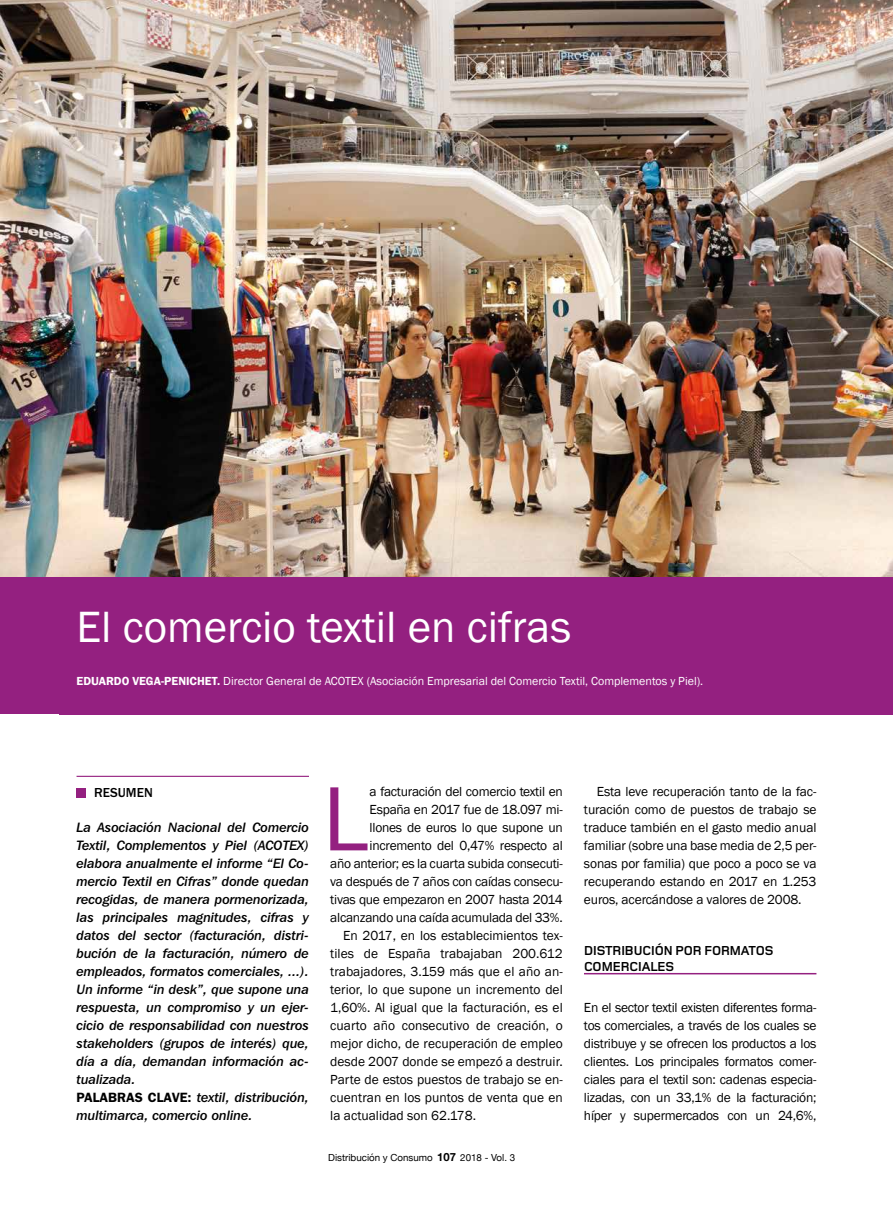
<style>
.page{position:relative;width:893px;height:1212px;background:#fff}
.page>*{position:absolute;margin:0;border:0;box-sizing:border-box;transform-origin:0 0}
.t1{font:94.5px "Franklin Gothic";color:#942080}
.t2{font:45px "Franklin Gothic";color:#fff}
.t3{font:13.5px/18px "Franklin Gothic";letter-spacing:-.01em;color:#000;text-align:justify}
.t4{font:13.5px/18px "Franklin Gothic IT Cby BT Med Ital";color:#000}
.t5{font:700 13.5px/16.2px "Foundry Monoline";letter-spacing:-.005em;color:#000}
.t6{font:500 13.5px "Franklin Gothic LT";color:#000}
.t7{font:12px "Franklin Gothic";color:#fff}
.t8{font:700 11.25px "Helvetica Neue";color:#000}
.t9{font:9.75px "Helvetica Neue";color:#000}
.s1{font-weight:600}
.s2{font-family:"Franklin Gothic LT";font-weight:600}
</style>
<div class="page">
<img style="left:0;top:0;width:893px;height:577px">
<hr style="left:77px;top:776px;width:232px;height:1px;background:#942080">
<div style="left:77px;top:788px;width:9px;height:9px;background:#942080"></div>
<div style="left:0;top:577px;width:893px;height:137px;background:#942080"></div>
<hr style="left:584px;top:973px;width:232px;height:1px;background:#942080">
<h2 class="t2" style="left:77px;top:599px;width:496px">El comercio textil en cifras</h2>
<p class="t7" style="left:77px;top:674px;width:628px"><span class="s1">EDUARDO VEGA-PENICHET.</span> Director General de ACOTEX (Asociación Empresarial del Comercio Textil, Complementos y Piel).</p>
<p class="t6" style="left:94px;top:785px;width:60px">RESUMEN</p>
<p class="t4" style="left:77px;top:818px;width:234px">La Asociación Nacional del Comercio Textil, Complementos y Piel (ACOTEX) elabora anualmente el informe “El Co&shy;mercio Textil en Cifras” donde quedan recogidas, de manera pormenorizada, las principales magnitudes, cifras y datos del sector (facturación, distri&shy;bución de la facturación, número de empleados, formatos comerciales, ...).<br>Un informe “in desk”, que supone una respuesta, un compromiso y un ejer&shy;cicio de responsabilidad con nuestros stakeholders (grupos de interés) que, día a día, demandan información ac&shy;tualizada.<br><span class="s2">PALABRAS CLAVE:</span> textil, distribución, multimarca, comercio online.</p>
<h1 class="t1" style="left:322px;top:760px;width:48px">L</h1>
<p class="t3" style="left:370px;top:783px;width:195px">a facturación del comercio textil en</p>
<p class="t3" style="left:370px;top:801px;width:195px">España en 2017 fue de 18.097 mi-</p>
<p class="t3" style="left:370px;top:819px;width:195px">llones de euros lo que supone un</p>
<p class="t3" style="left:370px;top:837px;width:195px">incremento del 0,47% respecto al</p>
<p class="t3" style="left:330px;top:855px;width:234px">año anterior; es la cuarta subida consecuti-</p>
<p class="t3" style="left:330px;top:873px;width:234px">va después de 7 años con caídas consecu-</p>
<p class="t3" style="left:330px;top:891px;width:234px">tivas que empezaron en 2007 hasta 2014</p>
<p class="t3" style="left:330px;top:909px;width:234px">alcanzando una caída acumulada del 33%.</p>
<p class="t3" style="left:343px;top:927px;width:221px">En 2017, en los establecimientos tex-</p>
<p class="t3" style="left:330px;top:945px;width:234px">tiles de España trabajaban 200.612</p>
<p class="t3" style="left:330px;top:963px;width:234px">trabajadores, 3.159 más que el año an-</p>
<p class="t3" style="left:330px;top:981px;width:234px">terior, lo que supone un incremento del</p>
<p class="t3" style="left:330px;top:999px;width:234px">1,60%. Al igual que la facturación, es el</p>
<p class="t3" style="left:330px;top:1017px;width:234px">cuarto año consecutivo de creación, o</p>
<p class="t3" style="left:330px;top:1035px;width:234px">mejor dicho, de recuperación de empleo</p>
<p class="t3" style="left:330px;top:1053px;width:234px">desde 2007 donde se empezó a destruir.</p>
<p class="t3" style="left:330px;top:1071px;width:234px">Parte de estos puestos de trabajo se en-</p>
<p class="t3" style="left:330px;top:1089px;width:234px">cuentran en los puntos de venta que en</p>
<p class="t3" style="left:330px;top:1107px;width:147px">la actualidad son 62.178.</p>
<p class="t8" style="left:437px;top:1148px;width:20px">107</p>
<p class="t9" style="left:328px;top:1150px;width:106px">Distribución y Consumo</p>
<p class="t9" style="left:460px;top:1150px;width:56px">2018 - Vol. 3</p>
<p class="t3" style="left:584px;top:783px;width:234px;text-indent:13px">Esta leve recuperación tanto de la fac&shy;turación como de puestos de trabajo se traduce también en el gasto medio anual familiar (sobre una base media de 2,5 per&shy;sonas por familia) que poco a poco se va recuperando estando en 2017 en 1.253 euros, acercándose a valores de 2008.</p>
<p class="t5" style="left:584px;top:943px;width:191px">DISTRIBUCIÓN POR FORMATOS<br>COMERCIALES</p>
<p class="t3" style="left:584px;top:999px;width:234px">En el sector textil existen diferentes forma&shy;tos comerciales, a través de los cuales se distribuye y se ofrecen los productos a los clientes. Los principales formatos comer&shy;ciales para el textil son: cadenas especia&shy;lizadas, con un 33,1% de la facturación; híper y supermercados con un 24,6%,</p>
</div>
